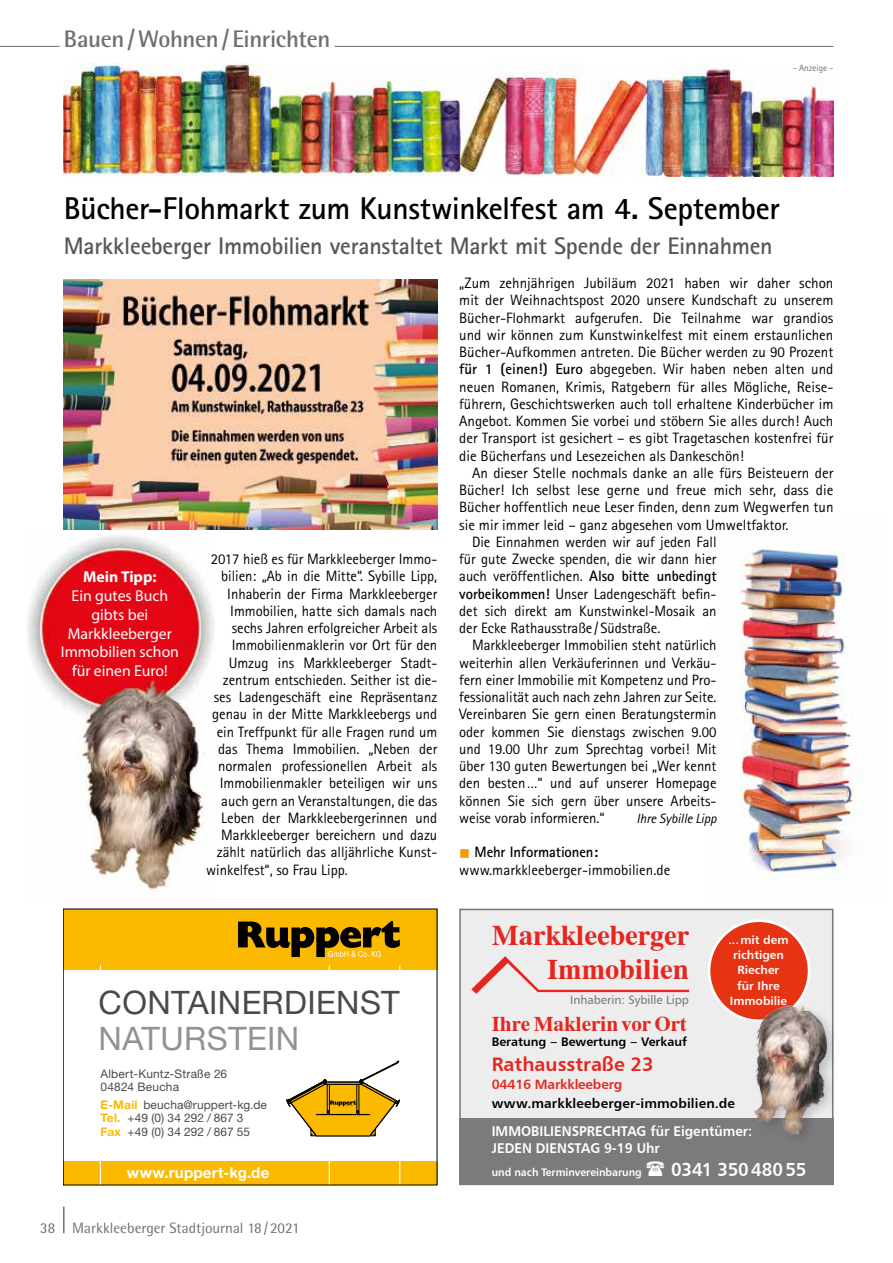
<style>
.page{position:relative;width:893px;height:1263px;background:#fff}
.page>*{position:absolute;margin:0;border:0;box-sizing:border-box;transform-origin:0 0}
.t1{font:32.4px "Helvetica Neue LT Std";letter-spacing:.015em;color:#4a4a49}
.t2{font:32.4px "Helvetica Neue LT Std";letter-spacing:.01em;color:#929292}
.t3{font:700 31.5px "Rotis Sans Serif";letter-spacing:-.015em;color:#000}
.t4{font:700 28.5px/34.5px "Dutch 801 BT";color:#e5251e;text-align:right}
.t5{font:700 24px "Rotis Sans Serif";letter-spacing:-.01em;color:#575756}
.t6{font:700 24px "Rotis Semi Sans";letter-spacing:-.015em;color:#706f6f}
.t7{font:700 21px "Dutch 801 BT";color:#e5251e}
.t8{font:19.5px "Humanist 777 BT Bold B";color:#e5251e}
.t9{font:18.9px "Humanist 777 BT Bold B";letter-spacing:-.005em;color:#fff;scale:.95 1}
.t10{font:15.75px/18.9px "Myriad Pro";color:#fff;text-align:center}
.t11{font:700 15.75px "Myriad Pro";color:#fff}
.t12{font:700 15.15px "Helvetica Neue LT Std";letter-spacing:.01em;color:#fff}
.t13{font:15px/17.2px "Rotis Sans Serif";letter-spacing:-.005em;color:#000;text-align:justify}
.t14{font:15px "Rotis Semi Sans";color:#706f6f}
.t15{font:14.1px/17px "Humanist 777 BT Bold B";color:#fff;scale:.95 1}
.t16{font:13.5px "Humanist 777 BT Bold B";letter-spacing:.01em;color:#000}
.t17{font:13.5px "Humanist 777 BT Bold B";letter-spacing:-.01em;color:#e5251e}
.t18{font:italic 13.5px "Rotis Sans Serif";letter-spacing:-.005em;color:#000}
.t19{font:12.45px "Humanist 777 BT Bold B";color:#000}
.t20{font:12px "Humanist 777 BT Roman B";color:#7c7b7b}
.t21{font:11.85px/13.5px "Helvetica Neue LT Std";letter-spacing:.015em;color:#4a4a49}
.t22{font:11.85px/15.3px "Humanist 777 BT Bold B";color:#fff;text-align:center}
.t23{font:10.95px "Humanist 777 BT Bold B";color:#fff;scale:.95 1}
.t24{font:9.15px "Rotis Sans Serif";color:#706f6f}
.s1{font-weight:700;color:#fbba00}
.s2{font-weight:700}
.s3{color:#f59c00}
</style>
<div class="page">
<hr style="left:63px;top:1206px;width:2px;height:27px;background:#706f6f">
<hr style="left:0;top:46px;width:833px;height:1px;background:#706f6f">
<hr style="left:60px;top:46px;width:275px;height:1px;background:#fff">
<img style="left:740px;top:549px;width:122px;height:330px">
<img style="left:27px;top:535px;width:187px;height:356px">
<div style="left:459px;top:909px;width:374px;height:276px;background:#ededed"></div>
<div style="left:459px;top:1118px;width:374px;height:67px;background:#7c7b7b"></div>
<div style="left:459px;top:909px;width:374px;height:276px;border:2px solid #7c7b7b"></div>
<div style="left:709px;top:921px;width:100px;height:100px;background:#e63312;border-radius:50%"></div>
<div style="left:708px;top:919px;width:102px;height:103px;border:3px solid #fff;border-radius:50%"></div>
<div style="left:750px;top:1001px;width:83px;height:146px;background:#7c7b7b"></div>
<img style="left:748px;top:999px;width:85px;height:136px">
<svg style="left:471px;top:956px;width:218px;height:38px"></svg>
<div style="left:63px;top:909px;width:374px;height:60px;background:#fbba00"></div>
<svg style="left:238px;top:921px;width:162px;height:36px"></svg>
<div style="left:63px;top:1161px;width:374px;height:24px;background:#fbba00"></div>
<hr style="left:100px;top:965px;width:1px;height:220px;background:#fff">
<hr style="left:399px;top:965px;width:1px;height:220px;background:#fff">
<hr style="left:329px;top:965px;width:1px;height:220px;background:#fff">
<svg style="left:286px;top:1061px;width:114px;height:76px"></svg>
<img style="left:64px;top:64px;width:769px;height:112px">
<img style="left:64px;top:280px;width:373px;height:250px">
<h3 class="t6" style="left:64px;top:24px;width:268px">Bauen/Wohnen/ Einrichten</h3>
<p class="t24" style="left:793px;top:62px;width:42px">- Anzeige -</p>
<h2 class="t3" style="left:64px;top:188px;width:718px">Bücher-Flohmarkt zum Kunstwinkelfest am 4. September</h2>
<h3 class="t5" style="left:64px;top:230px;width:710px">Markkleeberger Immobilien veranstaltet Markt mit Spende der Einnahmen</h3>
<p class="t11" style="left:83px;top:566px;width:75px">Mein Tipp:</p>
<p class="t10" style="left:61px;top:586px;width:120px">Ein gutes Buch gibts bei<br>Markkleeberger<br>Immobilien schon für einen Euro!</p>
<p class="t13" style="left:211px;top:550px;width:228px">2017 hieß es für Markkleeberger Immo-</p>
<p class="t13" style="left:221px;top:567px;width:218px">bilien: „Ab in die Mitte“. Sybille Lipp,</p>
<p class="t13" style="left:227px;top:585px;width:212px">Inhaberin der Firma Markkleeberger</p>
<p class="t13" style="left:230px;top:602px;width:208px">Immobilien, hatte sich damals nach</p>
<p class="t13" style="left:232px;top:619px;width:207px">sechs Jahren erfolgreicher Arbeit als</p>
<p class="t13" style="left:232px;top:636px;width:207px">Immobilienmaklerin vor Ort für den</p>
<p class="t13" style="left:229px;top:654px;width:210px">Umzug ins Markkleeberger Stadt-</p>
<p class="t13" style="left:223px;top:671px;width:216px">zentrum entschieden. Seither ist die-</p>
<p class="t13" style="left:214px;top:688px;width:225px">ses Ladengeschäft eine Repräsentanz</p>
<p class="t13" style="left:212px;top:705px;width:227px">genau in der Mitte Markkleebergs und</p>
<p class="t13" style="left:217px;top:723px;width:222px">ein Treffpunkt für alle Fragen rund um</p>
<p class="t13" style="left:218px;top:740px;width:220px">das Thema Immobilien. „Neben der</p>
<p class="t13" style="left:218px;top:757px;width:221px">normalen professionellen Arbeit als</p>
<p class="t13" style="left:220px;top:774px;width:219px">Immobilienmakler beteiligen wir uns</p>
<p class="t13" style="left:221px;top:792px;width:217px">auch gern an Veranstaltungen, die das</p>
<p class="t13" style="left:221px;top:809px;width:217px">Leben der Markkleebergerinnen und</p>
<p class="t13" style="left:221px;top:826px;width:218px">Markkleeberger bereichern und dazu</p>
<p class="t13" style="left:217px;top:843px;width:222px">zählt natürlich das alljährliche Kunst-</p>
<p class="t13" style="left:206px;top:861px;width:143px">winkelfest“, so Frau Lipp.</p>
<h1 class="t1" style="left:99px;top:983px;width:303px">CONTAINERDIENST</h1>
<h1 class="t2" style="left:99px;top:1019px;width:202px">NATURSTEIN</h1>
<p class="t21" style="left:100px;top:1066px;width:128px">Albert-Kuntz-Straße 26<br>04824 Beucha</p>
<p class="t21" style="left:100px;top:1098px;width:168px"><span class="s1">E-Mail</span> beucha@ruppert-kg.de<br><span class="s1">Tel.</span> +49 (0) 34 292 / 867 3<br><span class="s1">Fax</span> +49 (0) 34 292 / 867 55</p>
<p class="t13" style="left:459px;top:274px;width:376px">„Zum zehnjährigen Jubiläum 2021 haben wir daher schon mit der Weihnachtspost 2020 unsere Kundschaft zu unserem Bücher-Flohmarkt aufgerufen. Die Teilnahme war grandios und wir können zum Kunstwinkelfest mit einem erstaunlichen Bücher-Aufkommen antreten. Die Bücher werden zu 90 Prozent <span class="s2">für 1 (einen!) Euro</span> abgegeben. Wir haben neben alten und neuen Romanen, Krimis, Ratgebern für alles Mögliche, Reise&shy;führern, Geschichtswerken auch toll erhaltene Kinderbücher im Angebot. Kommen Sie vorbei und stöbern Sie alles durch! Auch der Transport ist gesichert – es gibt Tragetaschen kostenfrei für die Bücherfans und Lesezeichen als Dankeschön!</p>
<p class="t13" style="left:472px;top:464px;width:363px">An dieser Stelle nochmals danke an alle fürs Beisteuern der</p>
<p class="t13" style="left:459px;top:481px;width:376px">Bücher! Ich selbst lese gerne und freue mich sehr, dass die</p>
<p class="t13" style="left:459px;top:498px;width:376px">Bücher hoffentlich neue Leser finden, denn zum Wegwerfen tun</p>
<p class="t13" style="left:459px;top:516px;width:331px">sie mir immer leid – ganz abgesehen vom Umweltfaktor.</p>
<p class="t13" style="left:472px;top:533px;width:246px">Die Einnahmen werden wir auf jeden Fall</p>
<p class="t13" style="left:459px;top:550px;width:259px">für gute Zwecke spenden, die wir dann hier</p>
<p class="t13" style="left:459px;top:567px;width:259px">auch veröffentlichen. <span class="s2">Also bitte unbedingt</span></p>
<p class="t13" style="left:459px;top:585px;width:259px"><span class="s2">vorbeikommen!</span> Unser Ladengeschäft befin-</p>
<p class="t13" style="left:459px;top:602px;width:259px">det sich direkt am Kunstwinkel-Mosaik an</p>
<p class="t13" style="left:459px;top:619px;width:203px">der Ecke Rathausstraße /Südstraße.</p>
<p class="t13" style="left:472px;top:636px;width:246px">Markkleeberger Immobilien steht natürlich</p>
<p class="t13" style="left:459px;top:654px;width:259px">weiterhin allen Verkäuferinnen und Verkäu-</p>
<p class="t13" style="left:459px;top:671px;width:259px">fern einer Immobilie mit Kompetenz und Pro-</p>
<p class="t13" style="left:459px;top:688px;width:259px">fessionalität auch nach zehn Jahren zur Seite.</p>
<p class="t13" style="left:459px;top:705px;width:259px">Vereinbaren Sie gern einen Beratungstermin</p>
<p class="t13" style="left:459px;top:723px;width:259px">oder kommen Sie dienstags zwischen 9.00</p>
<p class="t13" style="left:459px;top:740px;width:259px">und 19.00 Uhr zum Sprechtag vorbei! Mit</p>
<p class="t13" style="left:459px;top:757px;width:259px">über 130 guten Bewertungen bei „Wer kennt</p>
<p class="t13" style="left:459px;top:774px;width:259px">den besten…“ und auf unserer Homepage</p>
<p class="t13" style="left:459px;top:792px;width:259px">können Sie sich gern über unsere Arbeits-</p>
<p class="t13" style="left:459px;top:809px;width:147px">weise vorab informieren.“</p>
<p class="t18" style="left:637px;top:810px;width:81px">Ihre Sybille Lipp</p>
<p class="t13" style="left:459px;top:843px;width:213px"><span class="s3">■</span> <span class="s2">Mehr Informationen: </span>www.markkleeberger-immobilien.de</p>
<h3 class="t4" style="left:492px;top:917px;width:199px">Markkleeberger<br>Immobilien</h3>
<p class="t22" style="left:728px;top:932px;width:62px">...mit dem richtigen<br>Riecher für Ihre</p>
<p class="t20" style="left:570px;top:992px;width:120px">Inhaberin: Sybille Lipp</p>
<p class="t22" style="left:730px;top:993px;width:59px">Immobilie</p>
<h3 class="t7" style="left:492px;top:1011px;width:197px">Ihre Maklerin vor Ort</h3>
<p class="t19" style="left:492px;top:1034px;width:197px">Beratung – Bewertung – Verkauf</p>
<h3 class="t8" style="left:492px;top:1052px;width:163px">Rathausstraße 23</h3>
<p class="t17" style="left:492px;top:1076px;width:132px">04416 Markkleeberg</p>
<p class="t16" style="left:492px;top:1095px;width:245px">www.markkleeberger-immobilien.de</p>
<p class="t15" style="left:492px;top:1122px;width:276px">IMMOBILIENSPRECHTAG für Eigentümer:<br>JEDEN DIENSTAG 9-19 Uhr</p>
<p class="t12" style="left:127px;top:1163px;width:144px">www.ruppert-kg.de</p>
<p class="t23" style="left:492px;top:1165px;width:159px">und nach Terminvereinbarung</p>
<p class="t9" style="left:671px;top:1158px;width:144px">0341 35048055</p>
<p class="t14" style="left:40px;top:1219px;width:261px">38 Markkleeberger Stadtjournal 18/2021</p>
</div>
